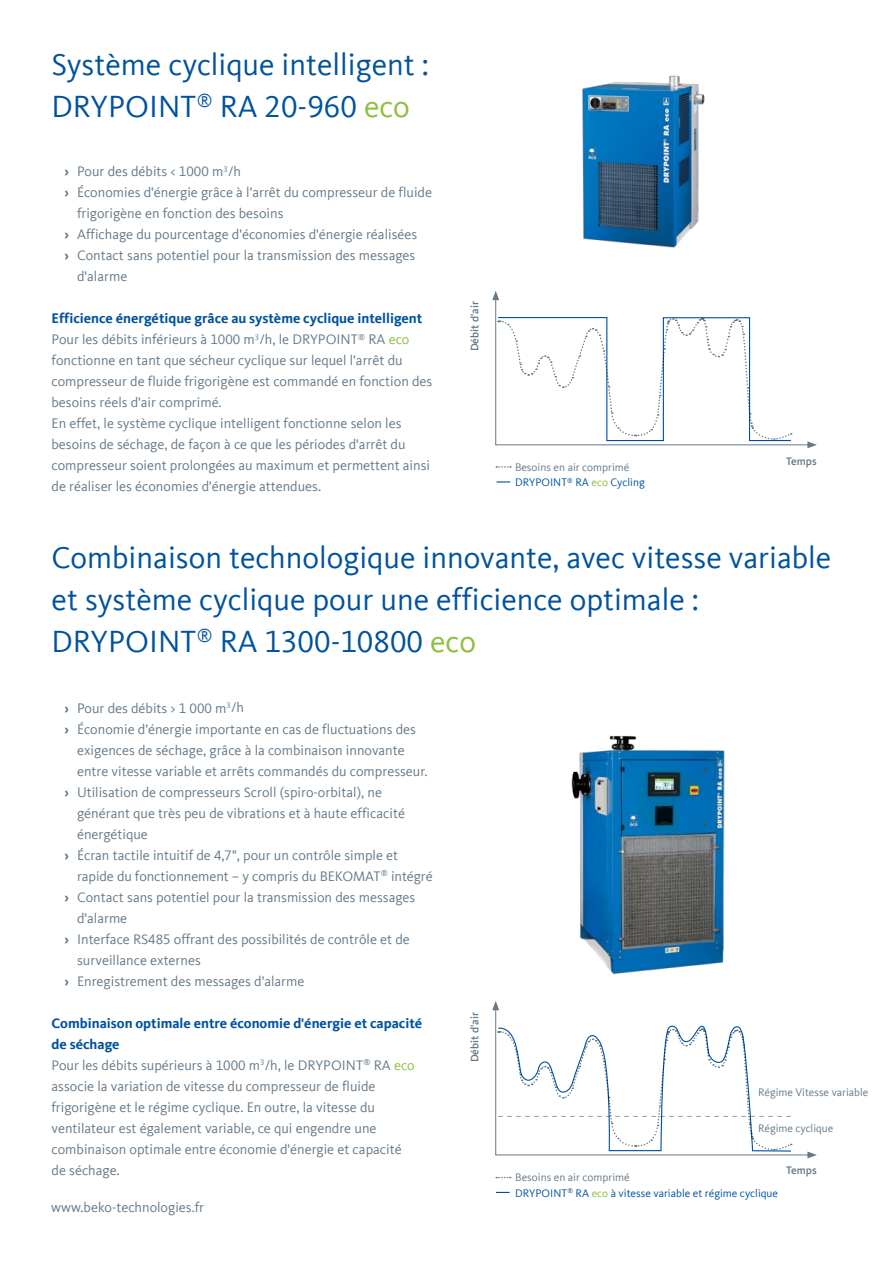
<style>
.page{position:relative;width:893px;height:1263px;background:#fff}
.page>*{position:absolute;margin:0;border:0;box-sizing:border-box;transform-origin:0 0}
.t1{font:31.5px/42px "Kievit Offc Pro";color:#00529c}
.t2{font:14.25px/21px "Kievit Offc Pro";color:#657988}
.t3{font:11.4px/15.6px "Kievit Offc Pro";color:#00529c}
.t4{font:11.4px/15.1px "Kievit Offc Pro";color:#657988}
.t5{font:11.25px "Kievit Offc Pro";color:#657988}
.t6{font:500 11.25px "Kievit Offc Pro";color:#657988}
.s1{color:#8ebe3f}
.s2{font-weight:700}
.s3{font-weight:700;color:#00529c}
.s4{color:#00529c}
.s5{color:#657988}
</style>
<div class="page">
<img style="left:582px;top:75px;width:123px;height:173px">
<svg style="left:496px;top:466px;width:15px;height:2px"></svg>
<svg style="left:496px;top:481px;width:14px;height:1px"></svg>
<svg style="left:495px;top:300px;width:312px;height:146px"></svg>
<svg style="left:492px;top:291px;width:7px;height:9px"></svg>
<svg style="left:807px;top:441px;width:10px;height:7px"></svg>
<svg style="left:497px;top:316px;width:295px;height:126px"></svg>
<img style="left:571px;top:736px;width:154px;height:238px">
<svg style="left:495px;top:1010px;width:312px;height:146px"></svg>
<svg style="left:492px;top:1001px;width:7px;height:9px"></svg>
<svg style="left:807px;top:1151px;width:10px;height:7px"></svg>
<svg style="left:497px;top:1025px;width:295px;height:127px"></svg>
<svg style="left:496px;top:1177px;width:15px;height:1px"></svg>
<svg style="left:496px;top:1192px;width:14px;height:1px"></svg>
<h1 class="t1" style="left:52px;top:43px;width:379px">Système cyclique intelligent :<br>DRYPOINT<sup>®</sup> RA 20-960 <span class="s1">eco</span></h1>
<p class="t2" style="left:64px;top:161px;width:178px"><span class="s2">›</span> Pour des débits &lt; 1000 m<sup>3</sup>/h</p>
<p class="t2" style="left:64px;top:182px;width:369px"><span class="s2">›</span> Économies d'énergie grâce à l'arrêt du compresseur de fluide</p>
<p class="t2" style="left:77px;top:203px;width:208px">frigorigène en fonction des besoins</p>
<p class="t2" style="left:64px;top:224px;width:354px"><span class="s2">›</span> Affichage du pourcentage d'économies d'énergie réalisées</p>
<p class="t2" style="left:64px;top:245px;width:353px"><span class="s2">›</span> Contact sans potentiel pour la transmission des messages</p>
<p class="t2" style="left:77px;top:266px;width:52px">d'alarme</p>
<p class="t2" style="left:52px;top:308px;width:382px"><span class="s3">Efficience énergétique grâce au système cyclique intelligent </span>Pour les débits inférieurs à 1000 m<sup>3</sup>/h, le DRYPOINT<sup>®</sup> RA <span class="s1">eco </span>fonctionne en tant que sécheur cyclique sur lequel l'arrêt du compresseur de fluide frigorigène est commandé en fonction des besoins réels d'air comprimé.<br>En effet, le système cyclique intelligent fonctionne selon les besoins de séchage, de façon à ce que les périodes d'arrêt du compresseur soient prolongées au maximum et permettent ainsi de réaliser les économies d'énergie attendues.</p>
<p class="t6" style="left:468px;top:351px;width:52px;rotate:-90deg">Débit d'air</p>
<p class="t4" style="left:515px;top:460px;width:131px">Besoins en air comprimé<br><span class="s4">DRYPOINT</span><sup>®</sup> <span class="s4">RA</span> <span class="s1">eco</span> <span class="s4">Cycling</span></p>
<p class="t6" style="left:786px;top:455px;width:32px">Temps</p>
<h1 class="t1" style="left:52px;top:536px;width:781px">Combinaison technologique innovante, avec vitesse variable et système cyclique pour une efficience optimale :<br>DRYPOINT<sup>®</sup> RA 1300-10800 <span class="s1">eco</span></h1>
<p class="t2" style="left:64px;top:697px;width:181px"><span class="s2">›</span> Pour des débits &gt; 1 000 m<sup>3</sup>/h</p>
<p class="t2" style="left:64px;top:718px;width:353px"><span class="s2">›</span> Économie d'énergie importante en cas de fluctuations des</p>
<p class="t2" style="left:77px;top:739px;width:329px">exigences de séchage, grâce à la combinaison innovante</p>
<p class="t2" style="left:77px;top:760px;width:352px">entre vitesse variable et arrêts commandés du compresseur.</p>
<p class="t2" style="left:64px;top:781px;width:319px"><span class="s2">›</span> Utilisation de compresseurs Scroll (spiro-orbital), ne</p>
<p class="t2" style="left:77px;top:802px;width:329px">générant que très peu de vibrations et à haute efficacité</p>
<p class="t2" style="left:77px;top:823px;width:72px">énergétique</p>
<p class="t2" style="left:64px;top:844px;width:335px"><span class="s2">›</span> Écran tactile intuitif de 4,7", pour un contrôle simple et</p>
<p class="t2" style="left:77px;top:865px;width:357px">rapide du fonctionnement – y compris du BEKOMAT<sup>®</sup> intégré</p>
<p class="t2" style="left:64px;top:886px;width:353px"><span class="s2">›</span> Contact sans potentiel pour la transmission des messages</p>
<p class="t2" style="left:77px;top:907px;width:52px">d'alarme</p>
<p class="t2" style="left:64px;top:928px;width:347px"><span class="s2">›</span> Interface RS485 offrant des possibilités de contrôle et de</p>
<p class="t2" style="left:77px;top:949px;width:125px">surveillance externes</p>
<p class="t2" style="left:64px;top:970px;width:242px"><span class="s2">›</span> Enregistrement des messages d'alarme</p>
<p class="t2" style="left:52px;top:1012px;width:372px"><span class="s3">Combinaison optimale entre économie d'énergie et capacité de séchage<br></span>Pour les débits supérieurs à 1000 m<sup>3</sup>/h, le DRYPOINT<sup>®</sup> RA <span class="s1">eco </span>associe la variation de vitesse du compresseur de fluide frigorigène et le régime cyclique. En outre, la vitesse du ventilateur est également variable, ce qui engendre une combinaison optimale entre économie d'énergie et capacité<br>de séchage.</p>
<p class="t2" style="left:51px;top:1196px;width:155px">www.beko-technologies.fr</p>
<p class="t6" style="left:468px;top:1062px;width:52px;rotate:-90deg">Débit d'air</p>
<p class="t5" style="left:758px;top:1086px;width:112px">Régime Vitesse variable</p>
<p class="t5" style="left:758px;top:1121px;width:77px">Régime cyclique</p>
<p class="t3" style="left:515px;top:1170px;width:264px"><span class="s5">Besoins en air comprimé<br></span>DRYPOINT<sup>®</sup> RA <span class="s1">eco</span> à vitesse variable et régime cyclique</p>
<p class="t6" style="left:786px;top:1163px;width:32px">Temps</p>
</div>
